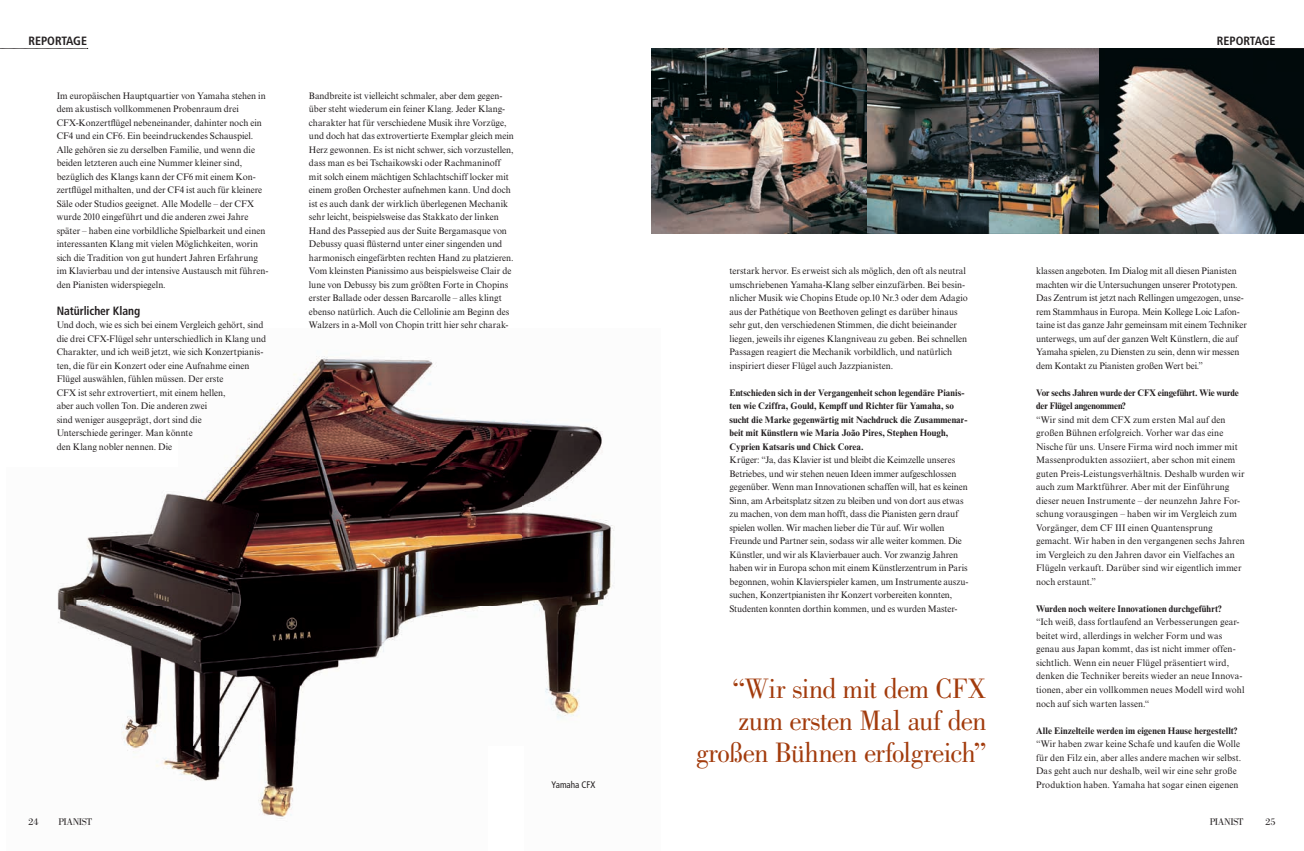
<style>
.page{position:relative;width:1304px;height:851px;background:#fff}
.page>*{position:absolute;margin:0;border:0;box-sizing:border-box;transform-origin:0 0}
.t1{font:29px/32px "Bodoni Std";letter-spacing:-.025em;color:#a23b0c;text-align:right;scale:.96 1}
.t2{font:700 condensed 12px "Frutiger LT Std";letter-spacing:-.005em;color:#231f20}
.t3{font:700 condensed 12px "Frutiger LT Std";letter-spacing:-.005em;color:#231f20;scale:.96 1}
.t4{font:10px "Bodoni Std";letter-spacing:-.04em;color:#231f20}
.t5{font:9.5px/13.5px "Times New Roman MT Std";color:#231f20;scale:.96 1}
.t6{font:700 9.5px/13.5px "Times New Roman MT Std";letter-spacing:.005em;color:#231f20;scale:.96 1}
.t7{font:700 9.5px/13.5px "Times New Roman MT Std";letter-spacing:-.015em;color:#231f20;scale:.96 1}
.t8{font:condensed 9.5px "Frutiger LT Std";letter-spacing:-.005em;color:#231f20;scale:.96 1}
</style>
<div class="page">
<img style="left:1098px;top:48px;width:206px;height:186px">
<img style="left:652px;top:48px;width:446px;height:186px">
<img style="left:57px;top:356px;width:558px;height:463px">
<svg style="left:0;top:48px;width:88px;height:1px"></svg>
<svg style="left:1217px;top:48px;width:87px;height:1px"></svg>
<p class="t2" style="left:28px;top:34px;width:60px">REPORTAGE</p>
<p class="t2" style="left:1217px;top:34px;width:60px">REPORTAGE</p>
<p class="t5" style="left:57px;top:89px;width:222px">Im europäischen Hauptquartier von Yamaha stehen in dem akustisch vollkommenen Probenraum drei CFX-Konzertflügel nebeneinander, dahinter noch ein CF4 und ein CF6. Ein beeindruckendes Schauspiel.<br>Alle gehören sie zu derselben Familie, und wenn die beiden letzteren auch eine Nummer kleiner sind, bezüglich des Klangs kann der CF6 mit einem Kon&shy;zertflügel mithalten, und der CF4 ist auch für kleinere Säle oder Studios geeignet. Alle Modelle – der CFX wurde 2010 eingeführt und die anderen zwei Jahre später – haben eine vorbildliche Spielbarkeit und einen interessanten Klang mit vielen Möglichkeiten, worin sich die Tradition von gut hundert Jahren Erfahrung im Klavierbau und der intensive Austausch mit führen&shy;den Pianisten widerspiegeln.</p>
<p class="t3" style="left:57px;top:303px;width:89px">Natürlicher Klang</p>
<p class="t5" style="left:57px;top:318px;width:220px">Und doch, wie es sich bei einem Vergleich gehört, sind die drei CFX-Flügel sehr unterschiedlich in Klang und Charakter, und ich weiß jetzt, wie sich Konzertpianis&shy;ten, die für ein Konzert oder eine Aufnahme einen Flügel auswählen, fühlen müssen. Der erste<br>CFX ist sehr extrovertiert, mit einem hellen,<br>aber auch vollen Ton. Die anderen zwei<br>sind weniger ausgeprägt, dort sind die<br>Unterschiede geringer. Man könnte<br>den Klang nobler nennen. Die</p>
<p class="t5" style="left:309px;top:89px;width:215px">Bandbreite ist vielleicht schmaler, aber dem gegen&shy;über steht wiederum ein feiner Klang. Jeder Klang&shy;charakter hat für verschiedene Musik ihre Vorzüge, und doch hat das extrovertierte Exemplar gleich mein Herz gewonnen. Es ist nicht schwer, sich vorzustellen, dass man es bei Tschaikowski oder Rachmaninoff mit solch einem mächtigen Schlachtschiff locker mit einem großen Orchester aufnehmen kann. Und doch ist es auch dank der wirklich überlegenen Mechanik sehr leicht, beispielsweise das Stakkato der linken Hand des Passepied aus der Suite Bergamasque von Debussy quasi flüsternd unter einer singenden und harmonisch eingefärbten rechten Hand zu platzieren.<br>Vom kleinsten Pianissimo aus beispielsweise Clair de lune von Debussy bis zum größten Forte in Chopins erster Ballade oder dessen Barcarolle – alles klingt ebenso natürlich. Auch die Cellolinie am Beginn des Walzers in a-Moll von Chopin tritt hier sehr charak-</p>
<p class="t8" style="left:552px;top:778px;width:47px">Yamaha CFX</p>
<p class="t5" style="left:729px;top:264px;width:250px">terstark hervor. Es erweist sich als möglich, den oft als neutral umschriebenen Yamaha-Klang selber einzufärben. Bei besin&shy;nlicher Musik wie Chopins Etude op.10 Nr.3 oder dem Adagio aus der Pathétique von Beethoven gelingt es darüber hinaus sehr gut, den verschiedenen Stimmen, die dicht beieinander liegen, jeweils ihr eigenes Klangniveau zu geben. Bei schnellen Passagen reagiert die Mechanik vorbildlich, und natürlich inspiriert dieser Flügel auch Jazzpianisten.</p>
<p class="t6" style="left:729px;top:385px;width:249px">Entschieden sich in der Vergangenheit schon legendäre Pianis&shy;ten wie Cziffra, Gould, Kempff und Richter für Yamaha, so sucht die Marke gegenwärtig mit Nachdruck die Zusammenar&shy;beit mit Künstlern wie Maria João Pires, Stephen Hough, Cyprien Katsaris und Chick Corea.</p>
<p class="t5" style="left:729px;top:453px;width:250px">Krüger: “Ja, das Klavier ist und bleibt die Keimzelle unseres Betriebes, und wir stehen neuen Ideen immer aufgeschlossen gegenüber. Wenn man Innovationen schaffen will, hat es keinen Sinn, am Arbeitsplatz sitzen zu bleiben und von dort aus etwas zu machen, von dem man hofft, dass die Pianisten gern drauf spielen wollen. Wir machen lieber die Tür auf. Wir wollen Freunde und Partner sein, sodass wir alle weiter kommen. Die Künstler, und wir als Klavierbauer auch. Vor zwanzig Jahren haben wir in Europa schon mit einem Künstlerzentrum in Paris begonnen, wohin Klavierspieler kamen, um Instrumente auszu&shy;suchen, Konzertpianisten ihr Konzert vorbereiten konnten, Studenten konnten dorthin kommen, und es wurden Master-</p>
<h1 class="t1" style="left:696px;top:672px;width:304px">“Wir sind mit dem CFX zum ersten Mal auf den großen Bühnen erfolgreich”</h1>
<p class="t5" style="left:1036px;top:264px;width:221px">klassen angeboten. Im Dialog mit all diesen Pianisten machten wir die Untersuchungen unserer Prototypen.<br>Das Zentrum ist jetzt nach Rellingen umgezogen, unse&shy;rem Stammhaus in Europa. Mein Kollege Loic Lafon&shy;taine ist das ganze Jahr gemeinsam mit einem Techniker unterwegs, um auf der ganzen Welt Künstlern, die auf Yamaha spielen, zu Diensten zu sein, denn wir messen dem Kontakt zu Pianisten großen Wert bei.”</p>
<p class="t7" style="left:1036px;top:385px;width:213px">Vor sechs Jahren wurde der CFX eingeführt. Wie wurde der Flügel angenommen?</p>
<p class="t5" style="left:1036px;top:413px;width:219px">“Wir sind mit dem CFX zum ersten Mal auf den großen Bühnen erfolgreich. Vorher war das eine Nische für uns. Unsere Firma wird noch immer mit Massenprodukten assoziiert, aber schon mit einem guten Preis-Leistungsverhältnis. Deshalb wurden wir auch zum Marktführer. Aber mit der Einführung dieser neuen Instrumente – der neunzehn Jahre For&shy;schung vorausgingen – haben wir im Vergleich zum Vorgänger, dem CF III einen Quantensprung gemacht. Wir haben in den vergangenen sechs Jahren im Vergleich zu den Jahren davor ein Vielfaches an Flügeln verkauft. Darüber sind wir eigentlich immer noch erstaunt.”</p>
<p class="t6" style="left:1036px;top:601px;width:195px">Wurden noch weitere Innovationen durchgeführt?</p>
<p class="t5" style="left:1036px;top:615px;width:219px">“Ich weiß, dass fortlaufend an Verbesserungen gear&shy;beitet wird, allerdings in welcher Form und was genau aus Japan kommt, das ist nicht immer offen&shy;sichtlich. Wenn ein neuer Flügel präsentiert wird, denken die Techniker bereits wieder an neue Innova&shy;tionen, aber ein vollkommen neues Modell wird wohl noch auf sich warten lassen.“</p>
<p class="t6" style="left:1036px;top:723px;width:211px">Alle Einzelteile werden im eigenen Hause hergestellt?</p>
<p class="t5" style="left:1036px;top:737px;width:215px">“Wir haben zwar keine Schafe und kaufen die Wolle für den Filz ein, aber alles andere machen wir selbst.<br>Das geht auch nur deshalb, weil wir eine sehr große Produktion haben. Yamaha hat sogar einen eigenen</p>
<p class="t4" style="left:28px;top:815px;width:11px">24</p>
<p class="t4" style="left:58px;top:815px;width:35px">PIANIST</p>
<p class="t4" style="left:1210px;top:815px;width:35px">PIANIST</p>
<p class="t4" style="left:1266px;top:815px;width:11px">25</p>
</div>
